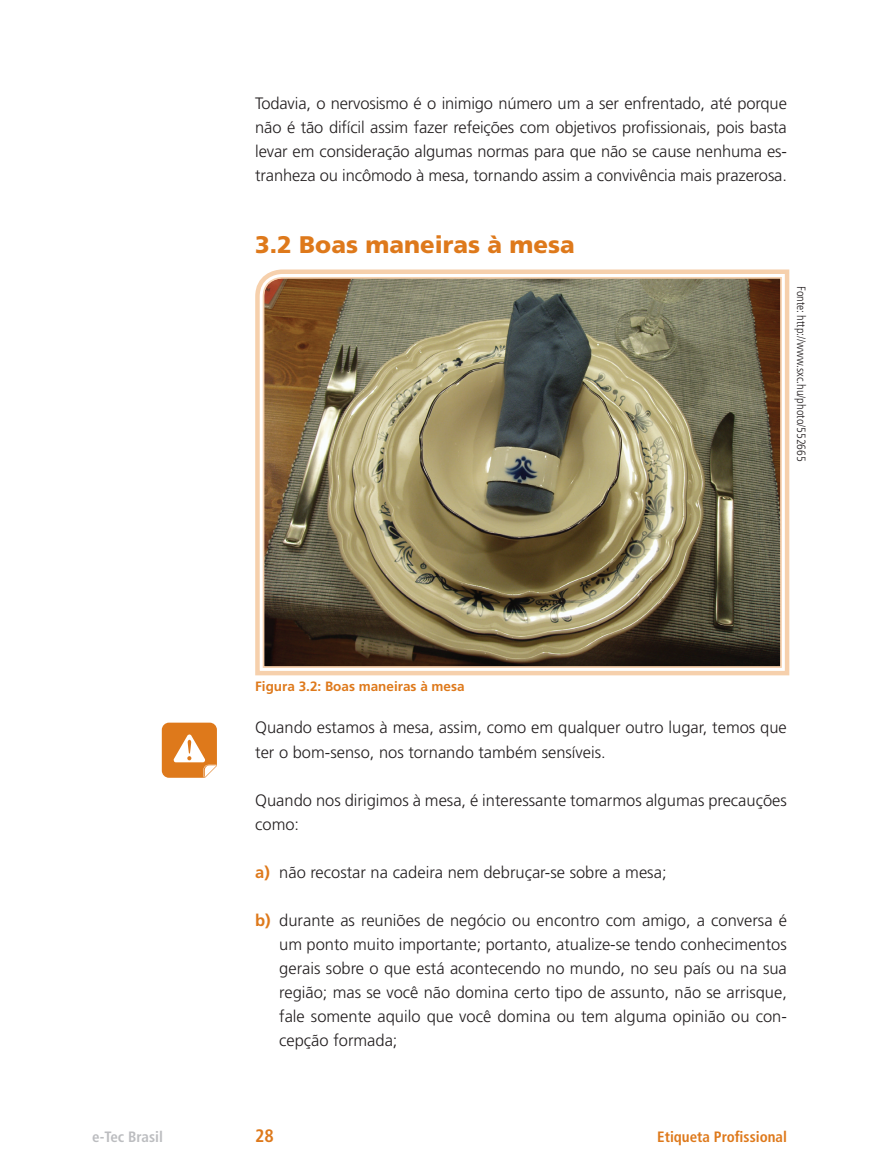
<style>
.page{position:relative;width:872px;height:1170px;background:#fff}
.page>*{position:absolute;margin:0;border:0;box-sizing:border-box;transform-origin:0 0}
.t1{font:900 24px "Frutiger LT Std";color:#de791b}
.t2{font:700 condensed 18px "Frutiger LT Std";color:#de791b}
.t3{font:300 16.5px/24px "Frutiger LT Std";color:#231f20;text-align:justify}
.t4{font:700 condensed 15px "Frutiger LT Std";color:#de791b}
.t5{font:700 condensed 15px "Frutiger LT Std";color:#bcbdc0}
.t6{font:700 13.5px "Frutiger LT Std";color:#de791b}
.t7{font:300 condensed 12px "Frutiger LT Std";color:#231f20}
.s1{font-weight:700;color:#de791b}
</style>
<div class="page">
<svg style="left:255px;top:269px;width:535px;height:407px"></svg>
<img style="left:262px;top:276px;width:520px;height:392px">
<svg style="left:162px;top:722px;width:55px;height:55px"></svg>
<p class="t3" style="left:255px;top:92px;width:533px">Todavia, o nervosismo é o inimigo número um a ser enfrentado, até porque não é tão difícil assim fazer refeições com objetivos profissionais, pois basta levar em consideração algumas normas para que não se cause nenhuma es&shy;tranheza ou incômodo à mesa, tornando assim a convivência mais prazerosa.</p>
<p class="t1" style="left:255px;top:230px;width:321px">3.2 Boas maneiras à mesa</p>
<p class="t7" style="left:808px;top:286px;width:177px;rotate:90deg">Fonte: http://www.sxc.hu/photo/552665</p>
<p class="t6" style="left:255px;top:678px;width:211px">Figura 3.2: Boas maneiras à mesa</p>
<p class="t3" style="left:255px;top:716px;width:533px">Quando estamos à mesa, assim, como em qualquer outro lugar, temos que ter o bom-senso, nos tornando também sensíveis.</p>
<p class="t3" style="left:255px;top:788px;width:533px">Quando nos dirigimos à mesa, é interessante tomarmos algumas precauções como:</p>
<p class="t3" style="left:255px;top:860px;width:413px"><span class="s1">a)</span> não recostar na cadeira nem debruçar-se sobre a mesa;</p>
<p class="t3" style="left:279px;top:908px;width:509px;text-indent:-24px"><span class="s1">b)</span> durante as reuniões de negócio ou encontro com amigo, a conversa é um ponto muito importante; portanto, atualize-se tendo conhecimentos gerais sobre o que está acontecendo no mundo, no seu país ou na sua região; mas se você não domina certo tipo de assunto, não se arrisque, fale somente aquilo que você domina ou tem alguma opinião ou con&shy;cepção formada;</p>
<p class="t5" style="left:92px;top:1127px;width:72px">e-Tec Brasil</p>
<p class="t2" style="left:255px;top:1124px;width:20px">28</p>
<p class="t4" style="left:657px;top:1127px;width:131px">Etiqueta Profissional</p>
</div>
